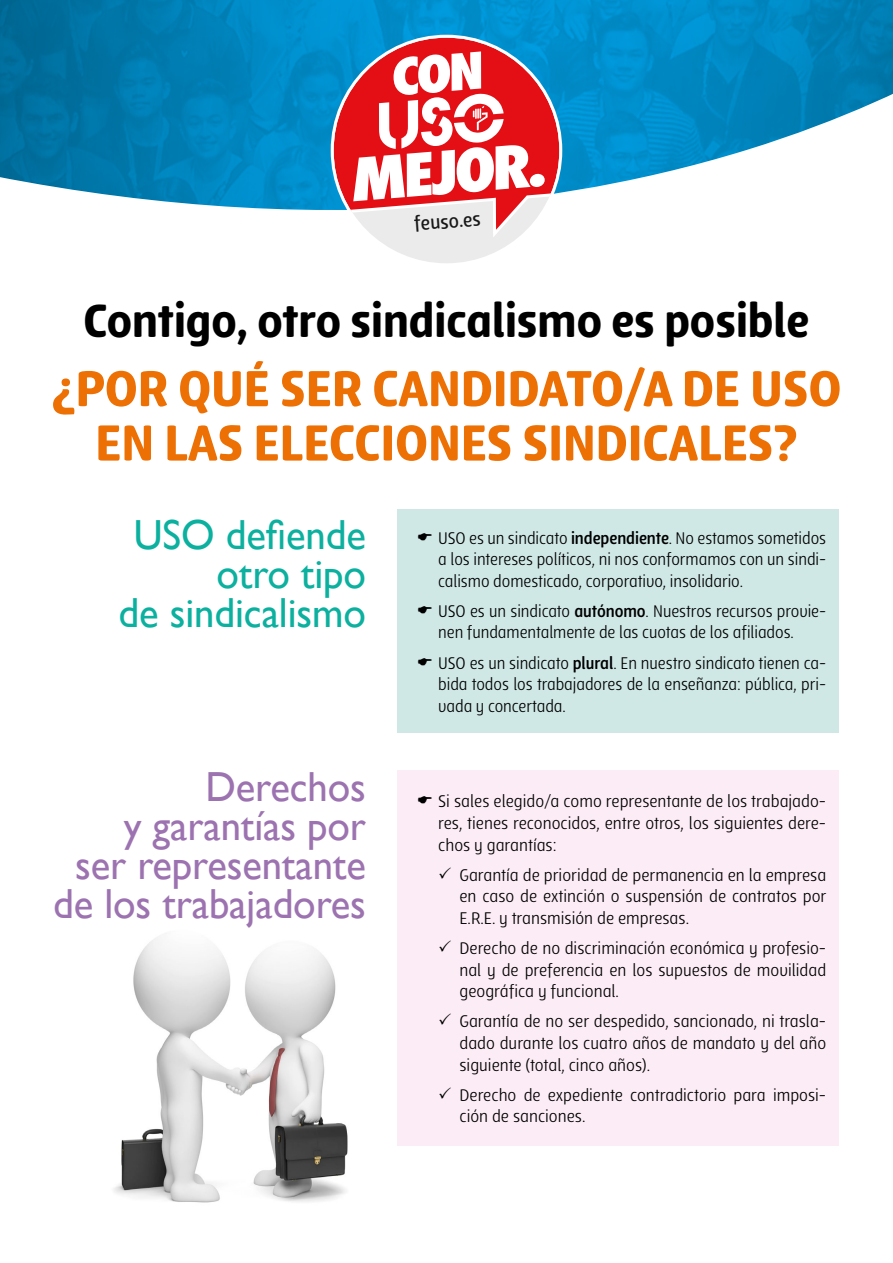
<style>
.page{position:relative;width:893px;height:1263px;background:#fff}
.page>*{position:absolute;margin:0;border:0;box-sizing:border-box;transform-origin:0 0}
.t1{font:900 54px/54.3px "Lolita";color:#ed7004;text-align:center}
.t2{font:900 49.5px "Lolita";color:#000}
.t3{font:42px/39px "Gill Sans";letter-spacing:-.005em;color:#9c73b0;text-align:right}
.t4{font:42px/39px "Gill Sans";letter-spacing:-.005em;color:#0bb09f;text-align:right}
.t5{font:600 20.7px "Lolita";color:#000}
.t6{font:18px/21.6px "Lolita";letter-spacing:-.005em;color:#000;text-align:justify}
.s1{font-weight:700}
</style>
<div class="page">
<svg style="left:0;top:0;width:893px;height:210px"></svg>
<img style="left:114px;top:937px;width:234px;height:266px">
<div style="left:398px;top:771px;width:441px;height:375px;background:#fcecf5"></div>
<div style="left:398px;top:509px;width:441px;height:223px;background:#cfe8e5"></div>
<div style="left:332px;top:36px;width:229px;height:229px;background:#ebebeb;border-radius:50%"></div>
<svg style="left:334px;top:38px;width:225px;height:196px;background:#d4828c"></svg>
<p class="t5" style="left:413px;top:212px;width:68px;rotate:-4deg">feuso.es</p>
<h2 class="t2" style="left:84px;top:293px;width:727px">Contigo, otro sindicalismo es posible</h2>
<h1 class="t1" style="left:52px;top:360px;width:791px">¿POR QUÉ SER CANDIDATO/A DE USO<br>EN LAS ELECCIONES SINDICALES?</h1>
<h3 class="t4" style="left:119px;top:515px;width:249px">USO defiende otro tipo<br>de sindicalismo</h3>
<h3 class="t3" style="left:53px;top:767px;width:314px">Derechos<br>y garantías por<br>ser representante de los trabajadores</h3>
<p class="t6" style="left:438px;top:526px;width:390px">USO es un sindicato <span class="s1">independiente</span>. No estamos sometidos a los intereses políticos, ni nos conformamos con un sindi&shy;calismo domesticado, corporativo, insolidario.</p>
<p class="t6" style="left:438px;top:600px;width:390px">USO es un sindicato <span class="s1">autónomo</span>. Nuestros recursos provie&shy;nen fundamentalmente de las cuotas de los afiliados.</p>
<p class="t6" style="left:438px;top:651px;width:390px">USO es un sindicato <span class="s1">plural</span>. En nuestro sindicato tienen ca&shy;bida todos los trabajadores de la enseñanza: pública, pri&shy;vada y concertada.</p>
<p class="t6" style="left:438px;top:790px;width:390px">Si sales elegido/a como representante de los trabajado&shy;res, tienes reconocidos, entre otros, los siguientes dere&shy;chos y garantías:</p>
<p class="t6" style="left:459px;top:864px;width:369px">Garantía de prioridad de permanencia en la empresa en caso de extinción o suspensión de contratos por E.R.E. y transmisión de empresas.</p>
<p class="t6" style="left:459px;top:937px;width:368px">Derecho de no discriminación económica y profesio&shy;nal y de preferencia en los supuestos de movilidad geográfica y funcional.</p>
<p class="t6" style="left:459px;top:1010px;width:368px">Garantía de no ser despedido, sancionado, ni trasla&shy;dado durante los cuatro años de mandato y del año siguiente (total, cinco años).</p>
<p class="t6" style="left:459px;top:1084px;width:368px">Derecho de expediente contradictorio para imposi&shy;ción de sanciones.</p>
</div>
